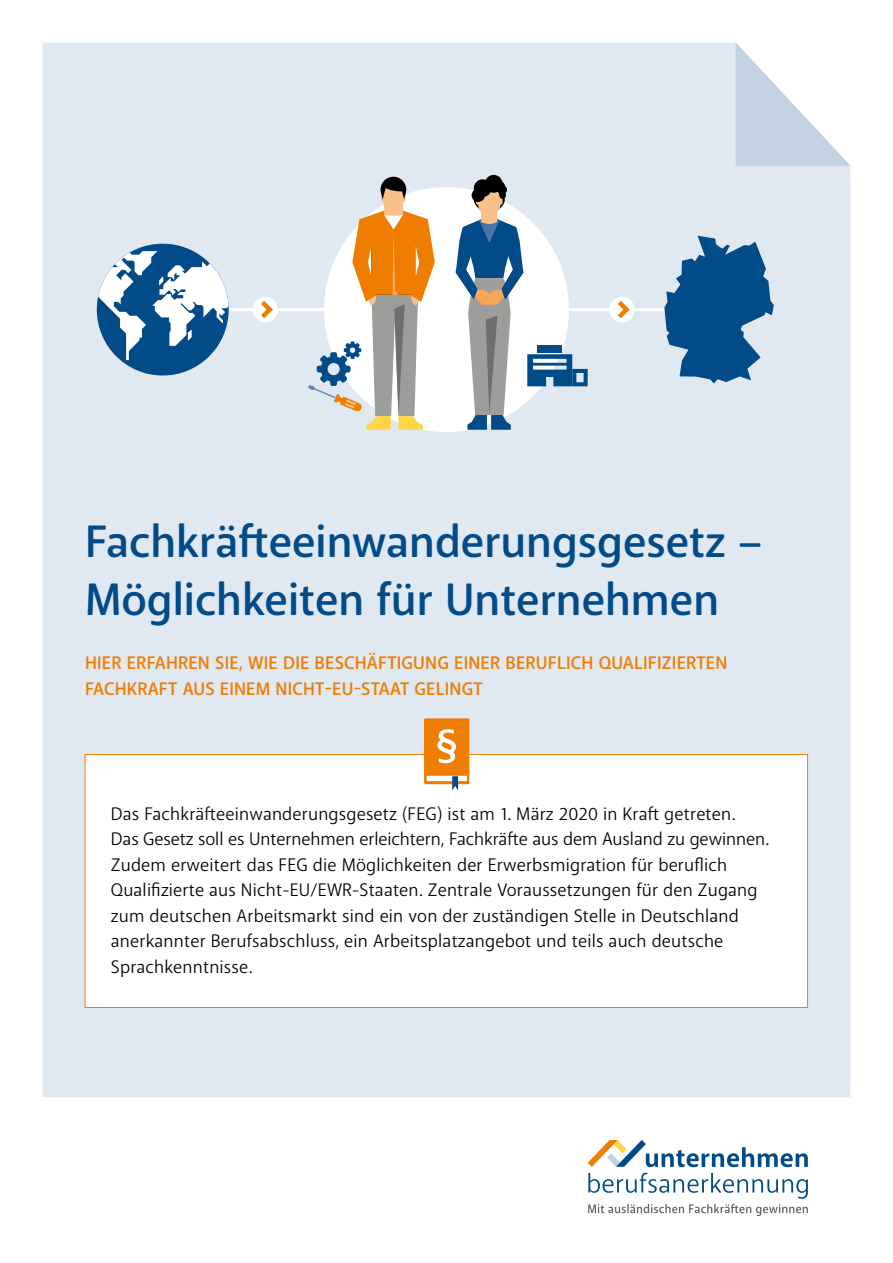
<style>
.page{position:relative;width:893px;height:1263px;background:#fff}
.page>*{position:absolute;margin:0;border:0;box-sizing:border-box;transform-origin:0 0}
.t1{font:500 45px/58.5px "Anago";color:#004b88}
.t2{font:18px/25.5px "Anago";letter-spacing:.01em;color:#000}
.t3{font:500 18px/25.5px "Anago";letter-spacing:.01em;color:#ef7d00}
</style>
<div class="page">
<div style="left:43px;top:43px;width:807px;height:1054px;background:#e0e8f1"></div>
<svg style="left:736px;top:43px;width:114px;height:123px"></svg>
<svg style="left:588px;top:1140px;width:220px;height:27px"></svg>
<svg style="left:588px;top:1173px;width:220px;height:43px"></svg>
<div style="left:85px;top:754px;width:722px;height:253px;background:#fff"></div>
<div style="left:85px;top:754px;width:723px;height:254px;border:1px solid #ef7d00"></div>
<div style="left:424px;top:718px;width:45px;height:66px;background:#ef7d00;border-radius:2px"></div>
<div style="left:426px;top:775px;width:42px;height:7px;background:#fff;border-radius:2px"></div>
<div style="left:426px;top:775px;width:42px;height:7px;border:1px solid #ef7d00;border-radius:2px"></div>
<svg style="left:452px;top:776px;width:6px;height:14px"></svg>
<svg style="left:437px;top:729px;width:19px;height:34px"></svg>
<hr style="left:182px;top:308px;width:497px;height:3px;background:#fff">
<div style="left:97px;top:244px;width:132px;height:131px;background:#004b88;border-radius:50%"></div>
<svg style="left:97px;top:251px;width:132px;height:109px"></svg>
<svg style="left:664px;top:236px;width:110px;height:147px;background:#487eaa"></svg>
<div style="left:324px;top:187px;width:245px;height:245px;background:#fff;border-radius:50%"></div>
<div style="left:253px;top:297px;width:25px;height:25px;background:#fff;border-radius:50%"></div>
<svg style="left:256px;top:296px;width:20px;height:27px"></svg>
<svg style="left:456px;top:175px;width:132px;height:254px"></svg>
<div style="left:609px;top:297px;width:26px;height:25px;background:#fff;border-radius:50%"></div>
<svg style="left:613px;top:296px;width:20px;height:27px"></svg>
<svg style="left:308px;top:177px;width:127px;height:253px"></svg>
<h1 class="t1" style="left:85px;top:512px;width:679px">Fachkräfteeinwanderungsgesetz –<br>Möglichkeiten für Unternehmen</h1>
<p class="t3" style="left:85px;top:650px;width:644px">HIER ERFAHREN SIE, WIE DIE BESCHÄFTIGUNG EINER BERUFLICH QUALIFIZIERTEN<br>FACHKRAFT AUS EINEM NICHT-EU-STAAT GELINGT</p>
<p class="t2" style="left:111px;top:801px;width:660px">Das Fachkräfteeinwanderungsgesetz (FEG) ist am 1. März 2020 in Kraft getreten.<br>Das Gesetz soll es Unternehmen erleichtern, Fachkräfte aus dem Ausland zu gewinnen.<br>Zudem erweitert das FEG die Möglichkeiten der Erwerbsmigration für beruflich Qualifizierte aus Nicht-EU/EWR-Staaten. Zentrale Voraussetzungen für den Zugang zum deutschen Arbeitsmarkt sind ein von der zuständigen Stelle in Deutschland anerkannter Berufsabschluss, ein Arbeitsplatzangebot und teils auch deutsche Sprachkenntnisse.</p>
</div>
